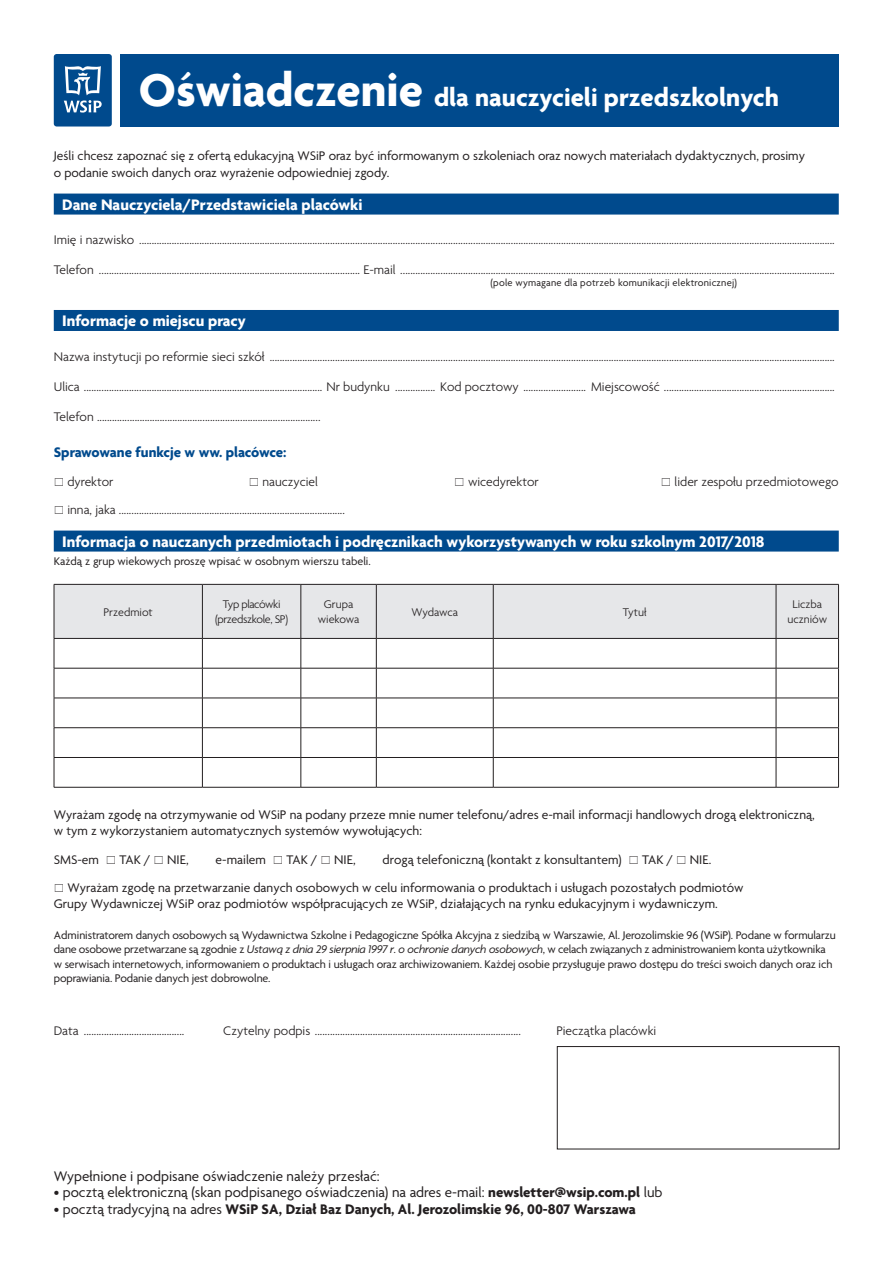
<style>
.page{position:relative;width:893px;height:1263px;background:#fff}
.page>*{position:absolute;margin:0;border:0;box-sizing:border-box;transform-origin:0 0}
.t1{font:700 27px "Agenda Pl";color:#fff}
.t2{font:700 16.5px "Agenda Pl";color:#fff}
.t3{font:15px "Agenda Pl";color:#231f20}
.t4{font:700 15px "Agenda Pl";color:#231f20}
.t5{font:700 15px "Agenda Pl";letter-spacing:-.01em;color:#004a8d}
.t6{font:300 13.5px "Agenda Pl";color:#231f20}
.t7{font:13.5px/16.5px "Agenda Pl";color:#231f20}
.t8{font:12px/14.4px "Agenda Pl";letter-spacing:-.01em;color:#231f20}
.t9{font:300 12px/14.4px "Agenda Pl";letter-spacing:-.015em;color:#231f20;text-align:center}
.t10{font:10.5px "Agenda Pl";letter-spacing:.02em;color:#231f20}
.s1{font-size:49.5px}
.s2{font-style:italic}
.s3{font-weight:700}
.s4{font-weight:400}
</style>
<div class="page">
<div style="left:120px;top:54px;width:719px;height:73px;background:#004a8d"></div>
<div style="left:54px;top:194px;width:785px;height:21px;background:#004a8d"></div>
<div style="left:54px;top:310px;width:785px;height:21px;background:#004a8d"></div>
<div style="left:54px;top:531px;width:785px;height:21px;background:#004a8d"></div>
<svg style="left:54px;top:584px;width:785px;height:84px"></svg>
<hr style="left:54px;top:668px;width:1px;height:30px;background:#231f20">
<hr style="left:54px;top:668px;width:148px;height:1px;background:#231f20">
<hr style="left:202px;top:668px;width:1px;height:30px;background:#231f20">
<hr style="left:202px;top:668px;width:99px;height:1px;background:#231f20">
<hr style="left:301px;top:668px;width:1px;height:30px;background:#231f20">
<hr style="left:301px;top:668px;width:75px;height:1px;background:#231f20">
<hr style="left:376px;top:668px;width:1px;height:30px;background:#231f20">
<hr style="left:376px;top:668px;width:117px;height:1px;background:#231f20">
<hr style="left:493px;top:668px;width:1px;height:30px;background:#231f20">
<hr style="left:493px;top:668px;width:283px;height:1px;background:#231f20">
<hr style="left:776px;top:668px;width:63px;height:1px;background:#231f20">
<hr style="left:776px;top:668px;width:1px;height:30px;background:#231f20">
<hr style="left:838px;top:668px;width:1px;height:30px;background:#231f20">
<hr style="left:54px;top:698px;width:148px;height:1px;background:#231f20">
<hr style="left:202px;top:698px;width:99px;height:1px;background:#231f20">
<hr style="left:301px;top:698px;width:75px;height:1px;background:#231f20">
<hr style="left:376px;top:698px;width:117px;height:1px;background:#231f20">
<hr style="left:493px;top:698px;width:283px;height:1px;background:#231f20">
<hr style="left:776px;top:698px;width:63px;height:1px;background:#231f20">
<hr style="left:54px;top:727px;width:148px;height:1px;background:#231f20">
<hr style="left:202px;top:727px;width:99px;height:1px;background:#231f20">
<hr style="left:301px;top:727px;width:75px;height:1px;background:#231f20">
<hr style="left:376px;top:727px;width:117px;height:1px;background:#231f20">
<hr style="left:493px;top:727px;width:283px;height:1px;background:#231f20">
<hr style="left:776px;top:727px;width:63px;height:1px;background:#231f20">
<svg style="left:54px;top:698px;width:1px;height:89px"></svg>
<hr style="left:54px;top:757px;width:148px;height:1px;background:#231f20">
<hr style="left:54px;top:787px;width:148px;height:1px;background:#231f20">
<svg style="left:202px;top:698px;width:1px;height:89px"></svg>
<hr style="left:202px;top:757px;width:99px;height:1px;background:#231f20">
<hr style="left:202px;top:787px;width:99px;height:1px;background:#231f20">
<svg style="left:301px;top:698px;width:1px;height:89px"></svg>
<hr style="left:301px;top:757px;width:75px;height:1px;background:#231f20">
<hr style="left:301px;top:787px;width:75px;height:1px;background:#231f20">
<svg style="left:376px;top:698px;width:1px;height:89px"></svg>
<hr style="left:376px;top:757px;width:117px;height:1px;background:#231f20">
<hr style="left:376px;top:787px;width:117px;height:1px;background:#231f20">
<svg style="left:493px;top:698px;width:1px;height:89px"></svg>
<hr style="left:493px;top:757px;width:283px;height:1px;background:#231f20">
<hr style="left:776px;top:757px;width:63px;height:1px;background:#231f20">
<hr style="left:493px;top:787px;width:283px;height:1px;background:#231f20">
<hr style="left:776px;top:787px;width:63px;height:1px;background:#231f20">
<svg style="left:776px;top:698px;width:1px;height:89px"></svg>
<svg style="left:838px;top:698px;width:1px;height:89px"></svg>
<div style="left:54px;top:54px;width:58px;height:73px;background:#004a8d;border-radius:3px"></div>
<svg style="left:64px;top:66px;width:38px;height:47px"></svg>
<div style="left:557px;top:1046px;width:282px;height:103px;border:1px solid #231f20"></div>
<h1 class="t1" style="left:139px;top:81px;width:642px"><span class="s1">Oświadczenie</span> dla nauczycieli przedszkolnych</h1>
<p class="t7" style="left:54px;top:147px;width:753px">Jeśli chcesz zapoznać się z ofertą edukacyjną WSiP oraz być informowanym o szkoleniach oraz nowych materiałach dydaktycznych, prosimy o podanie swoich danych oraz wyrażenie odpowiedniej zgody.</p>
<p class="t2" style="left:62px;top:194px;width:302px">Dane Nauczyciela/Przedstawiciela placówki</p>
<p class="t6" style="left:54px;top:232px;width:782px">Imię i nazwisko .....................................................................................................................................................................................................................................................................................</p>
<p class="t6" style="left:54px;top:262px;width:782px">Telefon ........................................................................................................ E-mail .............................................................................................................................................................................</p>
<p class="t2" style="left:62px;top:311px;width:185px">Informacje o miejscu pracy</p>
<p class="t6" style="left:54px;top:348px;width:782px">Nazwa instytucji po reformie sieci szkół .................................................................................................................................................................................................................................</p>
<p class="t6" style="left:54px;top:378px;width:782px">Ulica ............................................................................................... Nr budynku ................ Kod pocztowy ......................... Miejscowość ....................................................................</p>
<p class="t6" style="left:54px;top:408px;width:268px">Telefon .........................................................................................</p>
<p class="t5" style="left:54px;top:443px;width:234px">Sprawowane funkcje w ww. placówce:</p>
<p class="t6" style="left:67px;top:473px;width:48px">dyrektor</p>
<p class="t6" style="left:262px;top:473px;width:57px">nauczyciel</p>
<p class="t6" style="left:468px;top:473px;width:72px">wicedyrektor</p>
<p class="t6" style="left:674px;top:473px;width:165px">lider zespołu przedmiotowego</p>
<p class="t6" style="left:67px;top:502px;width:279px">inna, jaka ..........................................................................................</p>
<p class="t2" style="left:62px;top:531px;width:704px">Informacja o nauczanych przedmiotach i podręcznikach wykorzystywanych w roku szkolnym 2017/2018</p>
<p class="t8" style="left:54px;top:554px;width:319px">Każdą z grup wiekowych proszę wpisać w osobnym wierszu tabeli.</p>
<p class="t9" style="left:104px;top:604px;width:51px">Przedmiot</p>
<p class="t9" style="left:215px;top:597px;width:74px">Typ placówki (przedszkole, SP)</p>
<p class="t9" style="left:318px;top:597px;width:43px">Grupa wiekowa</p>
<p class="t9" style="left:412px;top:604px;width:48px">Wydawca</p>
<p class="t9" style="left:623px;top:604px;width:25px">Tytuł</p>
<p class="t9" style="left:787px;top:597px;width:41px">Liczba uczniów</p>
<p class="t10" style="left:491px;top:276px;width:248px">(pole wymagane dla potrzeb komunikacji elektronicznej)</p>
<p class="t7" style="left:54px;top:806px;width:762px">Wyrażam zgodę na otrzymywanie od WSiP na podany przeze mnie numer telefonu/adres e-mail informacji handlowych drogą elektroniczną, w tym z wykorzystaniem automatycznych systemów wywołujących:</p>
<p class="t7" style="left:54px;top:851px;width:47px">SMS-em</p>
<p class="t7" style="left:119px;top:851px;width:71px">TAK / NIE,</p>
<p class="t7" style="left:216px;top:851px;width:52px">e-mailem</p>
<p class="t7" style="left:286px;top:851px;width:71px">TAK / NIE,</p>
<p class="t7" style="left:383px;top:851px;width:241px">drogą telefoniczną (kontakt z konsultantem)</p>
<p class="t7" style="left:67px;top:845px;width:678px;line-height:28.5px;text-indent:575px">TAK / NIE.<br>Wyrażam zgodę na przetwarzanie danych osobowych w celu informowania o produktach i usługach pozostałych podmiotów</p>
<p class="t7" style="left:54px;top:895px;width:666px">Grupy Wydawniczej WSiP oraz podmiotów współpracujących ze WSiP, działających na rynku edukacyjnym i wydawniczym.</p>
<p class="t8" style="left:54px;top:928px;width:783px">Administratorem danych osobowych są Wydawnictwa Szkolne i Pedagogiczne Spółka Akcyjna z siedzibą w Warszawie, Al. Jerozolimskie 96 (WSiP). Podane w formularzu dane osobowe przetwarzane są zgodnie z <span class="s2">Ustawą z dnia 29 sierpnia 1997 r. o ochronie danych osobowych</span>, w celach związanych z administrowaniem konta użytkownika w serwisach internetowych, informowaniem o produktach i usługach oraz archiwizowaniem. Każdej osobie przysługuje prawo dostępu do treści swoich danych oraz ich poprawiania. Podanie danych jest dobrowolne.</p>
<p class="t6" style="left:54px;top:1023px;width:132px">Data ........................................</p>
<p class="t6" style="left:223px;top:1023px;width:299px">Czytelny podpis ..................................................................................</p>
<p class="t6" style="left:556px;top:1023px;width:101px">Pieczątka placówki</p>
<p class="t3" style="left:54px;top:1167px;width:328px">Wypełnione i podpisane oświadczenie należy przesłać:</p>
<p class="t3" style="left:54px;top:1184px;width:610px">• pocztą elektroniczną (skan podpisanego oświadczenia) na adres e-mail: <span class="s3">newsletter@wsip.com.pl</span> lub</p>
<p class="t4" style="left:54px;top:1200px;width:583px"><span class="s4">• pocztą tradycyjną na adres</span> WSiP SA, Dział Baz Danych, Al. Jerozolimskie 96, 00-807 Warszawa</p>
</div>
